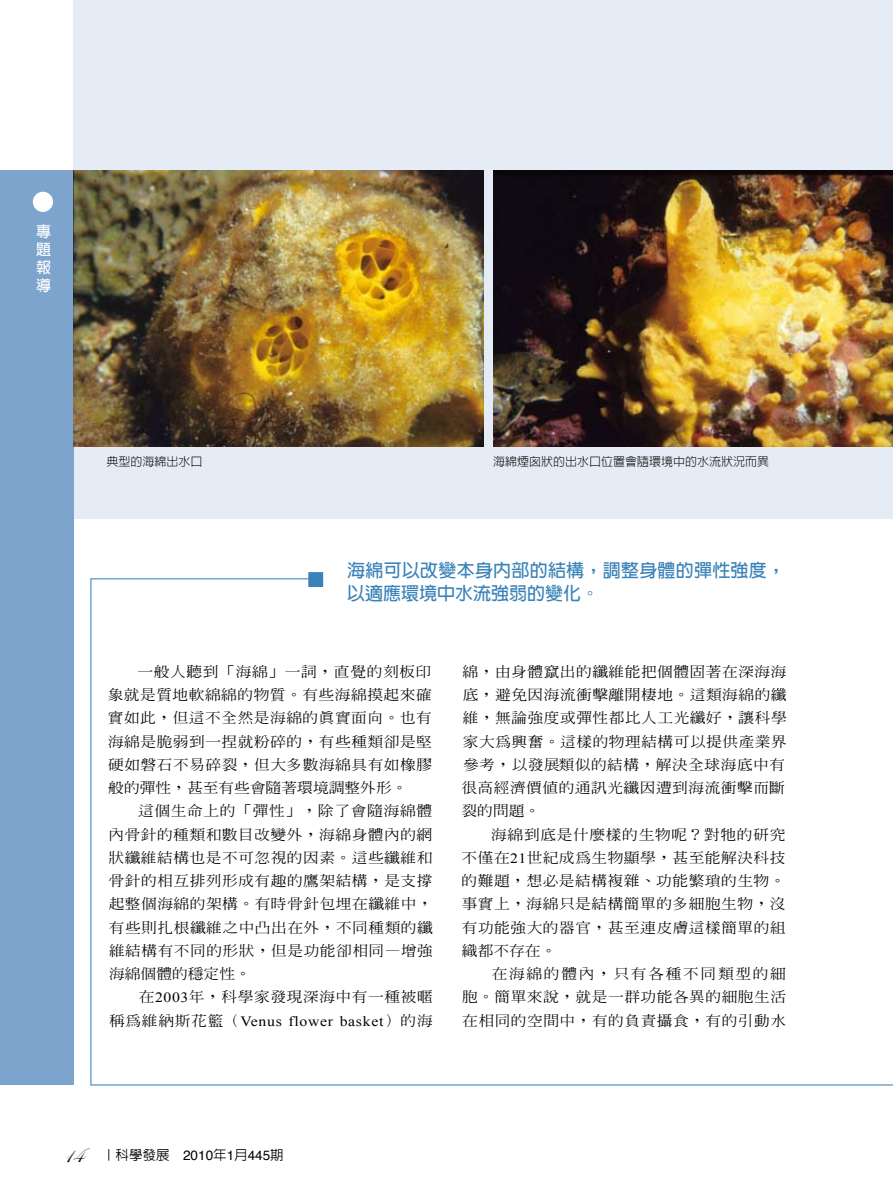
<style>
.page{position:relative;width:893px;height:1191px;background:#fff}
.page>*{position:absolute;margin:0;border:0;box-sizing:border-box;transform-origin:0 0}
.t1{font:700 18px/22.5px "AR New Hei B5";letter-spacing:.015em;color:#3a83b8}
.t2{font:700 15px/18px "AR Hei B5";color:#fff;text-align:justify}
.t3{font:500 14.1px/23.2px "AR Ming B5";letter-spacing:.03em;color:#000;text-align:justify;scale:1.11 1}
.t4{font:14.1px "Times New Roman";letter-spacing:.045em;color:#000;scale:1.11 1}
.t5{font:500 13.5px "AR Hei B5";color:#000}
.t6{font:300 12px "AR Hei B5";color:#000}
.s1{font-family:"Times New Roman";font-weight:400}
.s2{font-family:"AR Ming B5";font-weight:500}
.s3{font-family:"Edwardian Script ITC";font-weight:400;font-size:22.5px}
.s4{font-family:"Helvetica";font-weight:400}
</style>
<div class="page">
<div style="left:0;top:170px;width:74px;height:914px;background:#7da4cc"></div>
<div style="left:33px;top:192px;width:20px;height:20px;background:#fff;border-radius:50%"></div>
<div style="left:74px;top:0;width:819px;height:519px;background:#e5ecf5"></div>
<svg style="left:90px;top:578px;width:803px;height:508px"></svg>
<div style="left:308px;top:572px;width:15px;height:15px;background:#3a83b8;border:2px solid #3a83b8"></div>
<img style="left:74px;top:170px;width:410px;height:276px">
<img style="left:493px;top:170px;width:400px;height:276px">
<p class="t2" style="left:36px;top:222px;width:16px">專題報導</p>
<p class="t6" style="left:107px;top:455px;width:97px">典型的海綿出水口</p>
<p class="t6" style="left:493px;top:455px;width:277px">海綿煙囪狀的出水口位置會隨環境中的水流狀況而異</p>
<p class="t1" style="left:347px;top:559px;width:439px">海綿可以改變本身內部的結構，調整身體的彈性強度，以適應環境中水流強弱的變化。</p>
<p class="t3" style="left:108px;top:660px;width:294px;text-indent:30px">一般人聽到「海綿」一詞，直覺的刻板印象就是質地軟綿綿的物質。有些海綿摸起來確實如此，但這不全然是海綿的真實面向。也有海綿是脆弱到一捏就粉碎的，有些種類卻是堅硬如磐石不易碎裂，但大多數海綿具有如橡膠般的彈性，甚至有些會隨著環境調整外形。</p>
<p class="t3" style="left:108px;top:799px;width:294px;text-indent:30px">這個生命上的「彈性」，除了會隨海綿體內骨針的種類和數目改變外，海綿身體內的網狀纖維結構也是不可忽視的因素。這些纖維和骨針的相互排列形成有趣的鷹架結構，是支撐起整個海綿的架構。有時骨針包埋在纖維中，有些則扎根纖維之中凸出在外，不同種類的纖維結構有不同的形狀，但是功能卻相同—增強海綿個體的穩定性。</p>
<p class="t3" style="left:139px;top:985px;width:266px">在<span class="s1">2003</span>年，科學家發現深海中有一種被暱</p>
<p class="t4" style="left:109px;top:1011px;width:293px"><span class="s2">稱為維納斯花籃（</span>Venus flower basket<span class="s2">）的海</span></p>
<p class="t3" style="left:461px;top:660px;width:295px;text-align:left">綿，由身體竄出的纖維能把個體固著在深海海底，避免因海流衝擊離開棲地。這類海綿的纖維，無論強度或彈性都比人工光纖好，讓科學家大為興奮。這樣的物理結構可以提供產業界參考，以發展類似的結構，解決全球海底中有很高經濟價值的通訊光纖因遭到海流衝擊而斷裂的問題。</p>
<p class="t3" style="left:462px;top:822px;width:294px;text-indent:30px">海綿到底是什麼樣的生物呢？對牠的研究不僅在<span class="s1">21</span>世紀成為生物顯學，甚至能解決科技的難題，想必是結構複雜、功能繁瑣的生物。事實上，海綿只是結構簡單的多細胞生物，沒有功能強大的器官，甚至連皮膚這樣簡單的組織都不存在。</p>
<p class="t3" style="left:462px;top:962px;width:293px;text-indent:30px">在海綿的體內，只有各種不同類型的細胞。簡單來說，就是一群功能各異的細胞生活在相同的空間中，有的負責攝食，有的引動水</p>
<p class="t5" style="left:62px;top:1147px;width:223px"><span class="s3">14</span> ｜科學發展 <span class="s4">2010</span>年<span class="s4">1</span>月<span class="s4">445</span>期</p>
</div>
